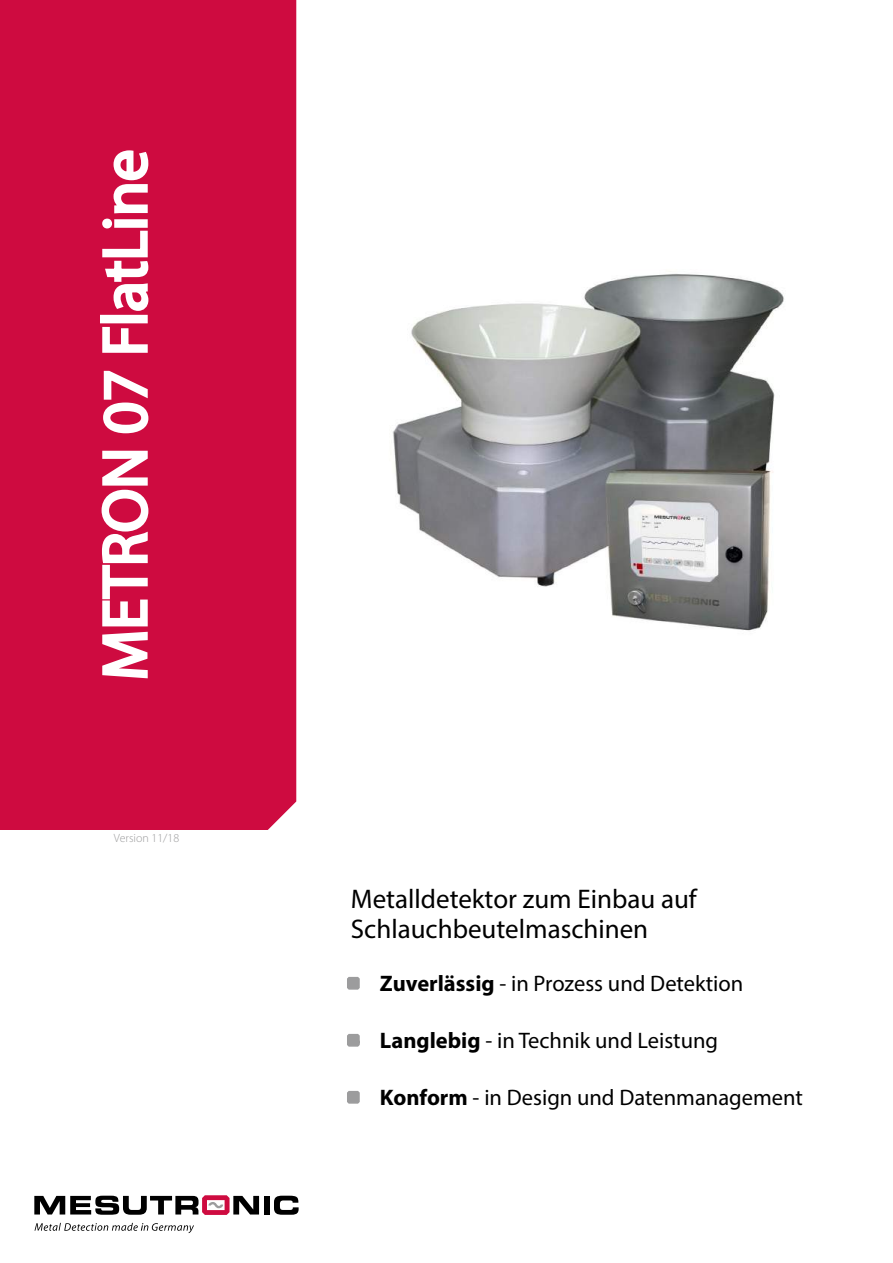
<style>
.page{position:relative;width:893px;height:1263px;background:#fff}
.page>*{position:absolute;margin:0;border:0;box-sizing:border-box;transform-origin:0 0}
.t1{font:63px "Myriad Pro";color:#fff}
.t2{font:27px "Myriad Pro";color:#000}
.t3{font:22.5px "Myriad Pro";color:#000}
.t4{font:300 12px "Myriad Pro";color:#9c9c9d}
.s1{font-weight:700}
</style>
<div class="page">
<img style="left:392px;top:273px;width:392px;height:358px">
<div style="left:0;top:0;width:297px;height:830px;background:#ce0b40"></div>
<div style="left:264px;top:1196px;width:6px;height:18px;background:#000"></div>
<svg style="left:274px;top:1196px;width:25px;height:19px"></svg>
<svg style="left:34px;top:1195px;width:225px;height:20px"></svg>
<svg style="left:35px;top:1223px;width:159px;height:10px"></svg>
<svg style="left:347px;top:976px;width:13px;height:14px"></svg>
<svg style="left:347px;top:1033px;width:13px;height:14px"></svg>
<svg style="left:347px;top:1091px;width:13px;height:13px"></svg>
<svg style="left:100px;top:449px;width:50px;height:231px"></svg>
<svg style="left:102px;top:369px;width:48px;height:66px"></svg>
<svg style="left:101px;top:325px;width:48px;height:29px"></svg>
<div style="left:100px;top:315px;width:48px;height:8px;border:3px solid #fff"></div>
<svg style="left:101px;top:149px;width:49px;height:163px"></svg>
<h1 class="t1" style="left:86px;top:680px;width:532px;rotate:-90deg">METRON 07 FlatLine</h1>
<p class="t4" style="left:114px;top:831px;width:67px">Version 11/18</p>
<p class="t2" style="left:351px;top:882px;width:347px">Metalldetektor zum Einbau auf</p>
<p class="t2" style="left:351px;top:912px;width:299px">Schlauchbeutelmaschinen</p>
<p class="t3" style="left:353px;top:969px;width:392px">• <span class="s1">Zuverlässig</span> - in Prozess und Detektion</p>
<p class="t3" style="left:353px;top:1026px;width:367px"><span class="s1">• Langlebig</span> - in Technik und Leistung</p>
<p class="t3" style="left:353px;top:1083px;width:451px">• <span class="s1">Konform</span> - in Design und Datenmanagement</p>
</div>
